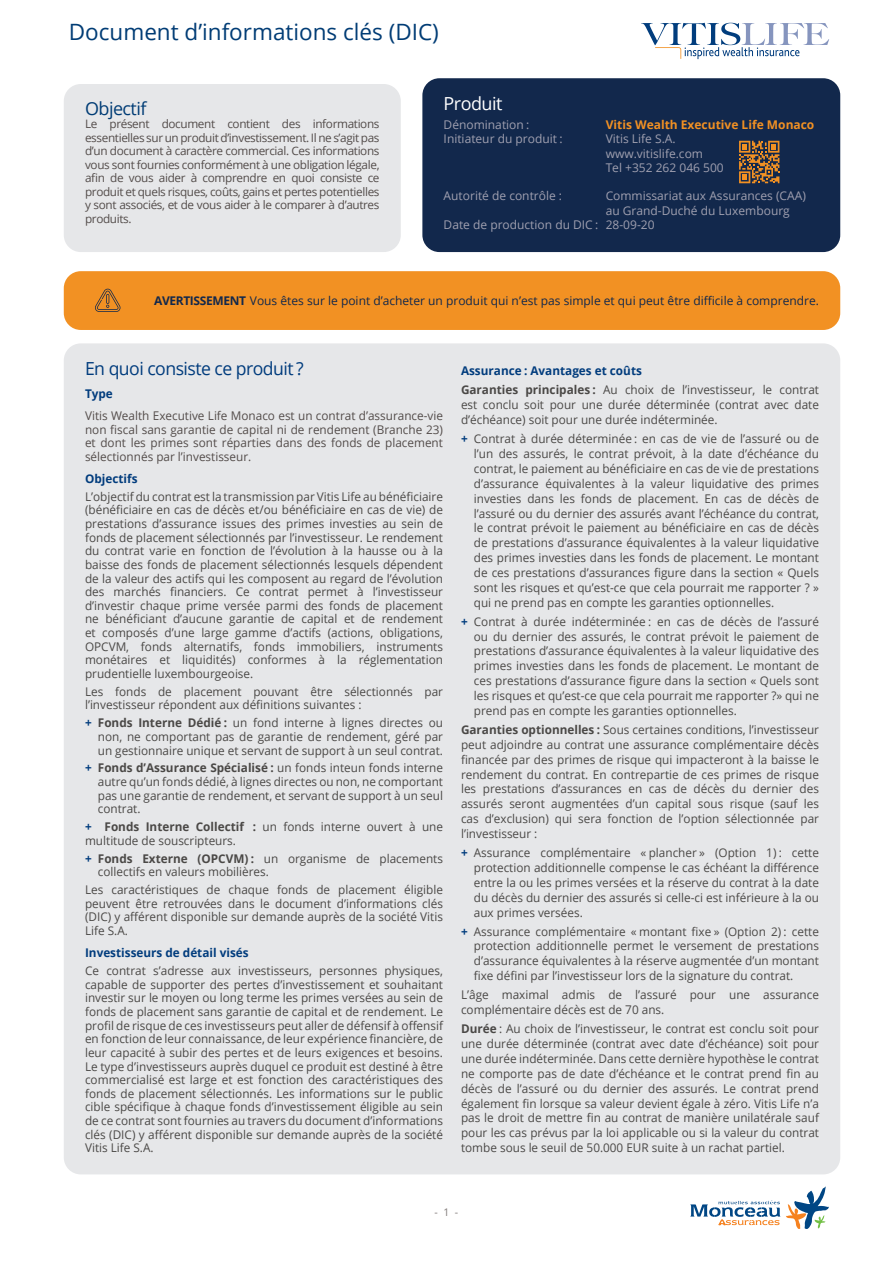
<style>
.page{position:relative;width:893px;height:1263px;background:#fff}
.page>*{position:absolute;margin:0;border:0;box-sizing:border-box;transform-origin:0 0}
.t1{font:22.5px "Open Sans";color:#003c75}
.t2{font:18px "Open Sans";letter-spacing:-.03em;color:#013c7d}
.t3{font:18px "Open Sans";letter-spacing:-.03em;color:#003c75}
.t4{font:18px "Open Sans";letter-spacing:-.03em;color:#fff}
.t5{font:12px/14.9px "Open Sans";color:#4a4846;text-align:justify}
.t6{font:12px/13.6px "Open Sans";color:#534c4a;text-align:justify}
.t7{font:12px/14.2px "Open Sans";color:#a0a0b0}
.t8{font:12px "Open Sans";color:#12284c}
.t9{font:700 12px "Open Sans";color:#013c7d}
.t10{font:700 12px "Open Sans";color:#f29123}
.t11{font:11.7px/13.5px "Open Sans";letter-spacing:-.03em;color:#534c4a;text-align:justify}
.t12{font:10.5px "Open Sans";color:#837c7b}
.s1{font-weight:700}
.s2{font-weight:700;color:#013c7d}
</style>
<div class="page">
<svg style="left:786px;top:1186px;width:43px;height:43px"></svg>
<svg style="left:690px;top:1200px;width:90px;height:25px"></svg>
<div style="left:64px;top:84px;width:337px;height:168px;background:#e6e7e9;border-radius:17px"></div>
<div style="left:64px;top:343px;width:776px;height:831px;background:#e6e7e9;border-radius:17px"></div>
<div style="left:422px;top:78px;width:418px;height:174px;background:#12284c;border-radius:17px"></div>
<div style="left:64px;top:271px;width:776px;height:59px;background:#f29123;border-radius:17px"></div>
<svg style="left:95px;top:289px;width:25px;height:23px"></svg>
<svg style="left:739px;top:141px;width:40px;height:42px"></svg>
<svg style="left:641px;top:23px;width:188px;height:36px"></svg>
<p class="t1" style="left:69px;top:16px;width:372px">Document d’informations clés (DIC)</p>
<p class="t3" style="left:85px;top:96px;width:63px">Objectif</p>
<p class="t11" style="left:85px;top:117px;width:296px">Le présent document contient des informations essentielles sur un produit d’investissement. Il ne s’agit pas d’un document à caractère commercial. Ces informations vous sont fournies conformément à une obligation légale, afin de vous aider à comprendre en quoi consiste ce produit et quels risques, coûts, gains et pertes potentielles y sont associés, et de vous aider à le comparer à d’autres produits.</p>
<p class="t4" style="left:444px;top:91px;width:60px">Produit</p>
<p class="t7" style="left:444px;top:117px;width:87px">Dénomination :</p>
<p class="t10" style="left:606px;top:116px;width:210px">Vitis Wealth Executive Life Monaco</p>
<p class="t7" style="left:444px;top:131px;width:120px">Initiateur du produit :</p>
<p class="t7" style="left:606px;top:131px;width:120px">Vitis Life S.A. www.vitislife.com<br>Tel +352 262 046 500</p>
<p class="t7" style="left:444px;top:188px;width:120px">Autorité de contrôle :</p>
<p class="t7" style="left:606px;top:188px;width:202px">Commissariat aux Assurances (CAA) au Grand-Duché du Luxembourg</p>
<p class="t7" style="left:444px;top:217px;width:212px">Date de production du DIC : 28-09-20</p>
<p class="t8" style="left:154px;top:292px;width:666px"><span class="s1">AVERTISSEMENT</span> Vous êtes sur le point d’acheter un produit qui n’est pas simple et qui peut être difficile à comprendre.</p>
<p class="t2" style="left:85px;top:357px;width:220px">En quoi consiste ce produit ?</p>
<p class="t9" style="left:85px;top:385px;width:29px">Type</p>
<p class="t6" style="left:85px;top:408px;width:359px">Vitis Wealth Executive Life Monaco est un contrat d’assurance-vie non fiscal sans garantie de capital ni de rendement (Branche 23) et dont les primes sont réparties dans des fonds de placement sélectionnés par l’investisseur.</p>
<p class="t9" style="left:85px;top:470px;width:54px">Objectifs</p>
<p class="t5" style="left:85px;top:489px;width:360px;line-height:13.6px">L’objectif du contrat est la transmission par Vitis Life au bénéficiaire (bénéficiaire en cas de décès et/ou bénéficiaire en cas de vie) de prestations d’assurance issues des primes investies au sein de fonds de placement sélectionnés par l’investisseur. Le rendement du contrat varie en fonction de l’évolution à la hausse ou à la baisse des fonds de placement sélectionnés lesquels dépendent de la valeur des actifs qui les composent au regard de l’évolution des marchés financiers. Ce contrat permet à l’investisseur d’investir chaque prime versée parmi des fonds de placement ne bénéficiant d’aucune garantie de capital et de rendement et composés d’une large gamme d’actifs (actions, obligations, OPCVM, fonds alternatifs, fonds immobiliers, instruments monétaires et liquidités) conformes à la réglementation prudentielle luxembourgeoise.</p>
<p class="t5" style="left:85px;top:684px;width:359px;line-height:13.6px">Les fonds de placement pouvant être sélectionnés par l’investisseur répondent aux définitions suivantes :</p>
<p class="t5" style="left:98px;top:716px;width:347px;line-height:13.6px;text-indent:-13px"><span class="s2">+</span> <span class="s1">Fonds Interne Dédié :</span> un fond interne à lignes directes ou non, ne comportant pas de garantie de rendement, géré par un gestionnaire unique et servant de support à un seul contrat.</p>
<p class="t5" style="left:98px;top:761px;width:347px;line-height:13.6px;text-indent:-13px"><span class="s2">+</span> <span class="s1">Fonds d’Assurance Spécialisé :</span> un fonds inteun fonds interne autre qu’un fonds dédié, à lignes directes ou non, ne comportant pas une garantie de rendement, et servant de support à un seul contrat.</p>
<p class="t5" style="left:85px;top:820px;width:359px;line-height:13.6px"><span class="s2">+</span> <span class="s1">Fonds Interne Collectif :</span> un fonds interne ouvert à une multitude de souscripteurs.</p>
<p class="t5" style="left:98px;top:851px;width:347px;line-height:13.6px;text-indent:-13px"><span class="s2">+</span> <span class="s1">Fonds Externe (OPCVM) :</span> un organisme de placements collectifs en valeurs mobilières.</p>
<p class="t5" style="left:85px;top:883px;width:359px;line-height:13.6px">Les caractéristiques de chaque fonds de placement éligible peuvent être retrouvées dans le document d’informations clés (DIC) y afférent disponible sur demande auprès de la société Vitis Life S.A.</p>
<p class="t9" style="left:85px;top:944px;width:165px">Investisseurs de détail visés</p>
<p class="t5" style="left:85px;top:964px;width:359px;line-height:13.6px">Ce contrat s’adresse aux investisseurs, personnes physiques, capable de supporter des pertes d’investissement et souhaitant investir sur le moyen ou long terme les primes versées au sein de fonds de placement sans garantie de capital et de rendement. Le profil de risque de ces investisseurs peut aller de défensif à offensif en fonction de leur connaissance, de leur expérience financière, de leur capacité à subir des pertes et de leurs exigences et besoins.<br>Le type d’investisseurs auprès duquel ce produit est destiné à être commercialisé est large et est fonction des caractéristiques des fonds de placement sélectionnés. Les informations sur le public cible spécifique à chaque fonds d’investissement éligible au sein de ce contrat sont fournies au travers du document d’informations clés (DIC) y afférent disponible sur demande auprès de la société Vitis Life S.A.</p>
<p class="t9" style="left:461px;top:362px;width:182px">Assurance : Avantages et coûts</p>
<p class="t5" style="left:461px;top:382px;width:359px"><span class="s1">Garanties principales :</span> Au choix de l’investisseur, le contrat est conclu soit pour une durée déterminée (contrat avec date d’échéance) soit pour une durée indéterminée.</p>
<p class="t5" style="left:474px;top:431px;width:347px;text-indent:-13px"><span class="s2">+</span> Contrat à durée déterminée : en cas de vie de l’assuré ou de l’un des assurés, le contrat prévoit, à la date d’échéance du contrat, le paiement au bénéficiaire en cas de vie de prestations d’assurance équivalentes à la valeur liquidative des primes investies dans les fonds de placement. En cas de décès de l’assuré ou du dernier des assurés avant l’échéance du contrat, le contrat prévoit le paiement au bénéficiaire en cas de décès de prestations d’assurance équivalentes à la valeur liquidative des primes investies dans les fonds de placement. Le montant de ces prestations d’assurances figure dans la section « Quels sont les risques et qu’est-ce que cela pourrait me rapporter ? » qui ne prend pas en compte les garanties optionnelles.</p>
<p class="t5" style="left:474px;top:614px;width:347px;text-indent:-13px"><span class="s2">+</span> Contrat à durée indéterminée : en cas de décès de l’assuré ou du dernier des assurés, le contrat prévoit le paiement de prestations d’assurance équivalentes à la valeur liquidative des primes investies dans les fonds de placement. Le montant de ces prestations d’assurance figure dans la section « Quels sont les risques et qu’est-ce que cela pourrait me rapporter ?» qui ne prend pas en compte les garanties optionnelles.</p>
<p class="t5" style="left:461px;top:722px;width:359px"><span class="s1">Garanties optionnelles :</span> Sous certaines conditions, l’investisseur peut adjoindre au contrat une assurance complémentaire décès financée par des primes de risque qui impacteront à la baisse le rendement du contrat. En contrepartie de ces primes de risque les prestations d’assurances en cas de décès du dernier des assurés seront augmentées d’un capital sous risque (sauf les cas d’exclusion) qui sera fonction de l’option sélectionnée par l’investisseur :</p>
<p class="t5" style="left:474px;top:845px;width:347px;text-indent:-13px"><span class="s2">+</span> Assurance complémentaire « plancher » (Option 1) : cette protection additionnelle compense le cas échéant la différence entre la ou les primes versées et la réserve du contrat à la date du décès du dernier des assurés si celle-ci est inférieure à la ou aux primes versées.</p>
<p class="t5" style="left:474px;top:923px;width:347px;text-indent:-13px"><span class="s2">+</span> Assurance complémentaire « montant fixe » (Option 2) : cette protection additionnelle permet le versement de prestations d’assurance équivalentes à la réserve augmentée d’un montant fixe défini par l’investisseur lors de la signature du contrat.</p>
<p class="t5" style="left:461px;top:987px;width:359px">L’âge maximal admis de l’assuré pour une assurance complémentaire décès est de 70 ans.</p>
<p class="t5" style="left:461px;top:1021px;width:359px"><span class="s1">Durée</span> : Au choix de l’investisseur, le contrat est conclu soit pour une durée déterminée (contrat avec date d’échéance) soit pour une durée indéterminée. Dans cette dernière hypothèse le contrat ne comporte pas de date d’échéance et le contrat prend fin au décès de l’assuré ou du dernier des assurés. Le contrat prend également fin lorsque sa valeur devient égale à zéro. Vitis Life n’a pas le droit de mettre fin au contrat de manière unilatérale sauf pour les cas prévus par la loi applicable ou si la valeur du contrat tombe sous le seuil de 50.000 EUR suite à un rachat partiel.</p>
<p class="t12" style="left:435px;top:1205px;width:25px">- 1 -</p>
</div>
